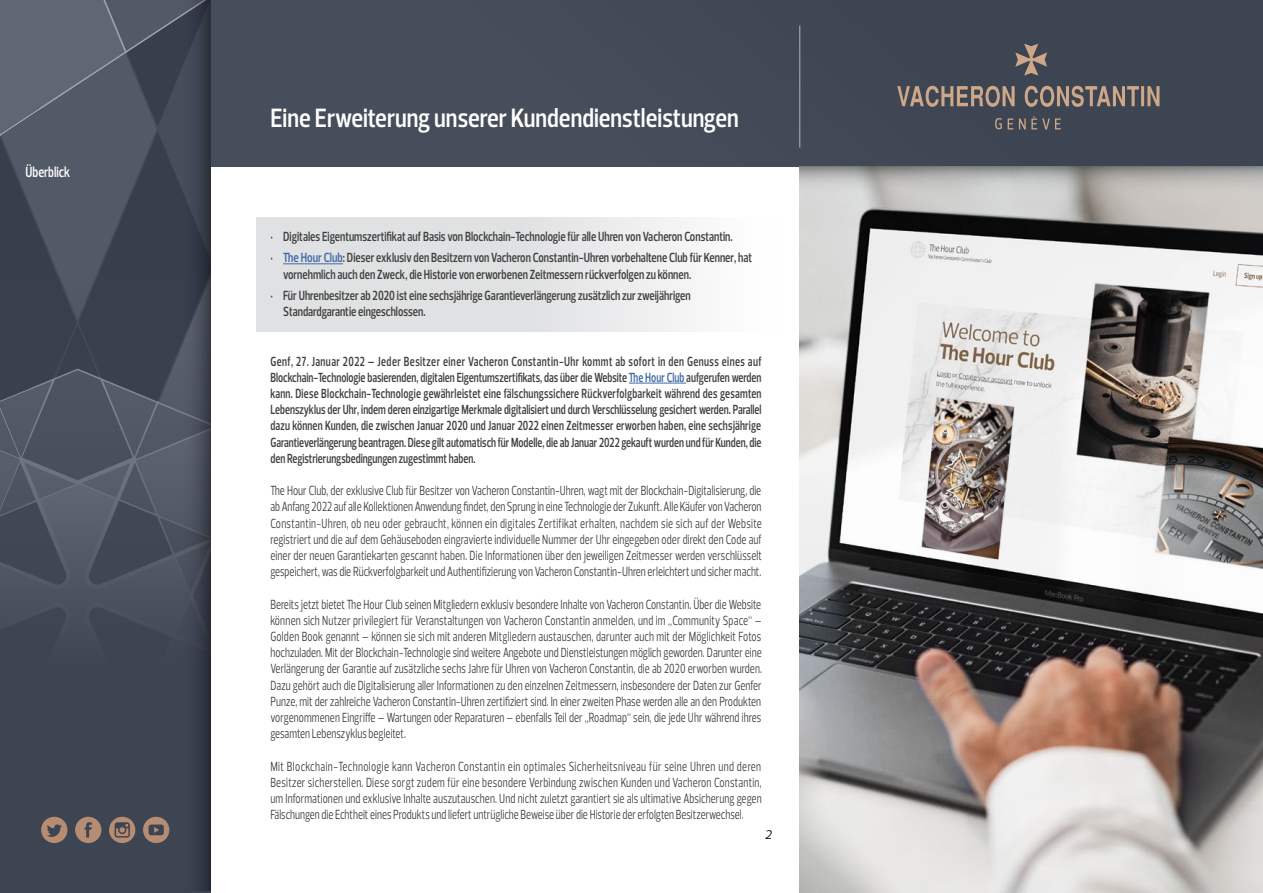
<style>
.page{position:relative;width:1263px;height:893px;background:#fff}
.page>*{position:absolute;margin:0;border:0;box-sizing:border-box;transform-origin:0 0}
.t1{font:600 27px "Prelo Condensed";color:#fff}
.t2{font:600 15px "Prelo Condensed";color:#fff;scale:.9 1}
.t3{font:13.5px/16.2px "Prelo Condensed";color:#40403f;text-align:justify;scale:.85 1}
.t4{font:600 13.5px/16.2px "Prelo Condensed";color:#40403f;text-align:justify;scale:.85 1}
.t5{font:600 13.5px/16.2px "Prelo Condensed";color:#40403f;scale:.9 1}
.t6{font:italic 12.75px "Prelo";color:#000}
.s1{color:#4269a7}
</style>
<div class="page">
<div style="left:210px;top:0;width:1053px;height:166px;background:#474e5b"></div>
<hr style="left:799px;top:26px;width:1px;height:122px;background:#b4b5b7">
<svg style="left:897px;top:44px;width:262px;height:85px"></svg>
<div style="left:0;top:0;width:210px;height:893px;background:#3d4452"></div>
<div style="left:163px;top:0;width:47px;height:891px;background:linear-gradient(to right,#424a59,#2f343f)"></div>
<svg style="left:0;top:0;width:210px;height:867px"></svg>
<img style="left:799px;top:214px;width:464px;height:679px">
<svg style="left:799px;top:166px;width:464px;height:48px"></svg>
<div style="left:256px;top:217px;width:524px;height:115px;background:linear-gradient(to right,#d8d9dc,#f8f8f8)"></div>
<hr style="left:283px;top:263px;width:60px;height:1px;background:#4269a7">
<hr style="left:629px;top:383px;width:57px;height:1px;background:#4269a7">
<p class="t2" style="left:26px;top:162px;width:51px">Überblick</p>
<h1 class="t1" style="left:270px;top:102px;width:470px">Eine Erweiterung unserer Kundendienstleistungen</h1>
<p class="t5" style="left:270px;top:229px;width:515px">• Digitales Eigentumszertifikat auf Basis von Blockchain-Technologie für alle Uhren von Vacheron Constantin.</p>
<p class="t5" style="left:283px;top:250px;width:523px;text-indent:-13px">• <span class="s1">The Hour Club</span>: Dieser exklusiv den Besitzern von Vacheron Constantin-Uhren vorbehaltene Club für Kenner, hat vornehmlich auch den Zweck, die Historie von erworbenen Zeitmessern rückverfolgen zu können.</p>
<p class="t5" style="left:283px;top:287px;width:454px;text-indent:-13px">• Für Uhrenbesitzer ab 2020 ist eine sechsjährige Garantieverlängerung zusätzlich zur zweijährigen<br>Standardgarantie eingeschlossen.</p>
<p class="t4" style="left:270px;top:353px;width:579px">Genf, 27. Januar 2022 – Jeder Besitzer einer Vacheron Constantin-Uhr kommt ab sofort in den Genuss eines auf Blockchain-Technologie basierenden, digitalen Eigentumszertifikats, das über die Website <span class="s1">The Hour Club</span> aufgerufen werden kann. Diese Blockchain-Technologie gewährleistet eine fälschungssichere Rückverfolgbarkeit während des gesamten Lebenszyklus der Uhr, indem deren einzigartige Merkmale digitalisiert und durch Verschlüsselung gesichert werden. Parallel dazu können Kunden, die zwischen Januar 2020 und Januar 2022 einen Zeitmesser erworben haben, eine sechsjährige Garantieverlängerung beantragen. Diese gilt automatisch für Modelle, die ab Januar 2022 gekauft wurden und für Kunden, die den Registrierungsbedingungen zugestimmt haben.</p>
<p class="t3" style="left:270px;top:483px;width:580px">The Hour Club, der exklusive Club für Besitzer von Vacheron Constantin-Uhren, wagt mit der Blockchain-Digitalisierung, die ab Anfang 2022 auf alle Kollektionen Anwendung findet, den Sprung in eine Technologie der Zukunft. Alle Käufer von Vacheron Constantin-Uhren, ob neu oder gebraucht, können ein digitales Zertifikat erhalten, nachdem sie sich auf der Website registriert und die auf dem Gehäuseboden eingravierte individuelle Nummer der Uhr eingegeben oder direkt den Code auf einer der neuen Garantiekarten gescannt haben. Die Informationen über den jeweiligen Zeitmesser werden verschlüsselt gespeichert, was die Rückverfolgbarkeit und Authentifizierung von Vacheron Constantin-Uhren erleichtert und sicher macht.</p>
<p class="t3" style="left:270px;top:596px;width:580px">Bereits jetzt bietet The Hour Club seinen Mitgliedern exklusiv besondere Inhalte von Vacheron Constantin. Über die Website können sich Nutzer privilegiert für Veranstaltungen von Vacheron Constantin anmelden, und im „Community Space“ – Golden Book genannt – können sie sich mit anderen Mitgliedern austauschen, darunter auch mit der Möglichkeit Fotos hochzuladen. Mit der Blockchain-Technologie sind weitere Angebote und Dienstleistungen möglich geworden. Darunter eine Verlängerung der Garantie auf zusätzliche sechs Jahre für Uhren von Vacheron Constantin, die ab 2020 erworben wurden.<br>Dazu gehört auch die Digitalisierung aller Informationen zu den einzelnen Zeitmessern, insbesondere der Daten zur Genfer Punze, mit der zahlreiche Vacheron Constantin-Uhren zertifiziert sind. In einer zweiten Phase werden alle an den Produkten vorgenommenen Eingriffe – Wartungen oder Reparaturen – ebenfalls Teil der „Roadmap“ sein, die jede Uhr während ihres gesamten Lebenszyklus begleitet.</p>
<p class="t3" style="left:270px;top:758px;width:579px">Mit Blockchain-Technologie kann Vacheron Constantin ein optimales Sicherheitsniveau für seine Uhren und deren Besitzer sicherstellen. Diese sorgt zudem für eine besondere Verbindung zwischen Kunden und Vacheron Constantin, um Informationen und exklusive Inhalte auszutauschen. Und nicht zuletzt garantiert sie als ultimative Absicherung gegen Fälschungen die Echtheit eines Produkts und liefert untrügliche Beweise über die Historie der erfolgten Besitzerwechsel.</p>
<p class="t6" style="left:765px;top:826px;width:9px">2</p>
</div>
